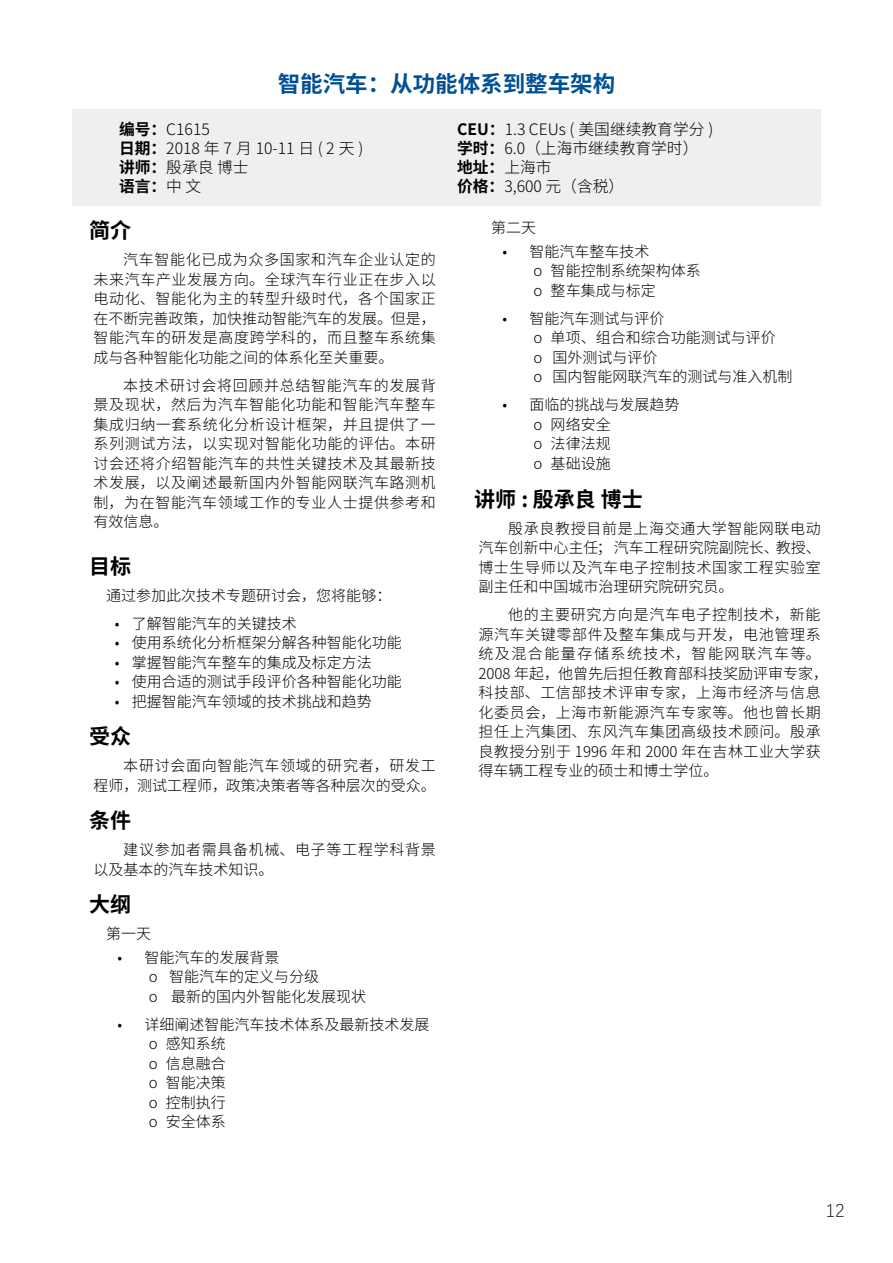
<style>
.page{position:relative;width:893px;height:1263px;background:#fff}
.page>*{position:absolute;margin:0;border:0;box-sizing:border-box;transform-origin:0 0}
.t1{font:700 22.5px "Source Han Sans CN";color:#005095}
.t2{font:700 21px "Source Han Sans CN";color:#000}
.t3{font:300 18px "Deng Xian";color:#000}
.t4{font:300 15.75px/18.9px "Source Han Sans CN";color:#000}
.t5{font:300 15px/19.5px "Source Han Sans CN";color:#000}
.t6{font:300 15px/19.5px "Source Han Sans CN";letter-spacing:.045em;color:#000}
.t7{font:300 15px/19.5px "Source Han Sans CN";letter-spacing:.025em;color:#000;text-align:right}
.s1{font-weight:700}
</style>
<div class="page">
<div style="left:72px;top:109px;width:749px;height:97px;background:#efefef"></div>
<h1 class="t1" style="left:278px;top:71px;width:339px">智能汽车：从功能体系到整车架构</h1>
<p class="t4" style="left:119px;top:120px;width:246px"><span class="s1">编号：</span>C1615<br><span class="s1">日期：</span>2018 年 7 月 10-11 日 ( 2 天 )<span class="s1">讲师：</span>殷承良博士<br><span class="s1">语言：</span>中文</p>
<p class="t4" style="left:457px;top:120px;width:258px"><span class="s1">CEU：</span>1.3 CEUs ( 美国继续教育学分 )<span class="s1">学时：</span>6.0（上海市继续教育学时）<span class="s1">地址：</span>上海市<br><span class="s1">价格：</span>3,600 元（含税）</p>
<h2 class="t2" style="left:89px;top:219px;width:44px">简介</h2>
<p class="t5" style="left:94px;top:250px;width:344px;text-align:justify;text-indent:30px">汽车智能化已成为众多国家和汽车企业认定的未来汽车产业发展方向。全球汽车行业正在步入以电动化、智能化为主的转型升级时代，各个国家正在不断完善政策，加快推动智能汽车的发展。但是，智能汽车的研发是高度跨学科的，而且整车系统集成与各种智能化功能之间的体系化至关重要。</p>
<p class="t5" style="left:94px;top:376px;width:344px;text-align:justify;text-indent:30px">本技术研讨会将回顾并总结智能汽车的发展背景及现状，然后为汽车智能化功能和智能汽车整车集成归纳一套系统化分析设计框架，并且提供了一系列测试方法，以实现对智能化功能的评估。本研讨会还将介绍智能汽车的共性关键技术及其最新技术发展，以及阐述最新国内外智能网联汽车路测机制，为在智能汽车领域工作的专业人士提供参考和有效信息。</p>
<h2 class="t2" style="left:89px;top:554px;width:44px">目标</h2>
<p class="t5" style="left:106px;top:586px;width:286px">通过参加此次技术专题研讨会，您将能够：</p>
<p class="t5" style="left:115px;top:614px;width:184px">• 了解智能汽车的关键技术</p>
<p class="t5" style="left:115px;top:633px;width:289px">• 使用系统化分析框架分解各种智能化功能</p>
<p class="t5" style="left:115px;top:653px;width:259px">• 掌握智能汽车整车的集成及标定方法</p>
<p class="t5" style="left:115px;top:672px;width:289px">• 使用合适的测试手段评价各种智能化功能</p>
<p class="t5" style="left:115px;top:692px;width:259px">• 把握智能汽车领域的技术挑战和趋势</p>
<h2 class="t2" style="left:89px;top:724px;width:44px">受众</h2>
<p class="t7" style="left:94px;top:756px;width:344px">本研讨会面向智能汽车领域的研究者，研发工<br>程师，测试工程师，政策决策者等各种层次的受众。</p>
<h2 class="t2" style="left:89px;top:808px;width:44px">条件</h2>
<p class="t6" style="left:94px;top:840px;width:344px;text-indent:30px">建议参加者需具备机械、电子等工程学科背景以及基本的汽车技术知识。</p>
<h2 class="t2" style="left:89px;top:892px;width:44px">大纲</h2>
<p class="t5" style="left:106px;top:924px;width:46px">第一天</p>
<p class="t5" style="left:149px;top:948px;width:219px;text-indent:-31px">• 智能汽车的发展背景<br>o 智能汽车的定义与分级<br>o 最新的国内外智能化发展现状</p>
<p class="t5" style="left:149px;top:1015px;width:282px;text-indent:-31px">• 详细阐述智能汽车技术体系及最新技术发展o 感知系统<br>o 信息融合<br>o 智能决策<br>o 控制执行<br>o 安全体系</p>
<p class="t5" style="left:491px;top:218px;width:46px">第二天</p>
<p class="t5" style="left:534px;top:242px;width:169px;text-indent:-31px">• 智能汽车整车技术<br>o 智能控制系统架构体系o 整车集成与标定</p>
<p class="t5" style="left:534px;top:309px;width:260px;text-indent:-31px">• 智能汽车测试与评价<br>o 单项、组合和综合功能测试与评价<br>o 国外测试与评价<br>o 国内智能网联汽车的测试与准入机制</p>
<p class="t5" style="left:534px;top:395px;width:147px;text-indent:-31px">• 面临的挑战与发展趋势o 网络安全<br>o 法律法规<br>o 基础设施</p>
<h2 class="t2" style="left:474px;top:487px;width:170px">讲师 : 殷承良 博士</h2>
<p class="t5" style="left:478px;top:519px;width:344px;text-align:justify;text-indent:30px">殷承良教授目前是上海交通大学智能网联电动汽车创新中心主任；汽车工程研究院副院长、教授、博士生导师以及汽车电子控制技术国家工程实验室副主任和中国城市治理研究院研究员。</p>
<p class="t6" style="left:478px;top:605px;width:351px;text-indent:30px">他的主要研究方向是汽车电子控制技术，新能源汽车关键零部件及整车集成与开发，电池管理系统及混合能量存储系统技术，智能网联汽车等。<br>2008 年起，他曾先后担任教育部科技奖励评审专家，科技部、工信部技术评审专家，上海市经济与信息化委员会，上海市新能源汽车专家等。他也曾长期担任上汽集团、东风汽车集团高级技术顾问。殷承良教授分别于 1996 年和 2000 年在吉林工业大学获得车辆工程专业的硕士和博士学位。</p>
<p class="t3" style="left:826px;top:1199px;width:20px">12</p>
</div>
